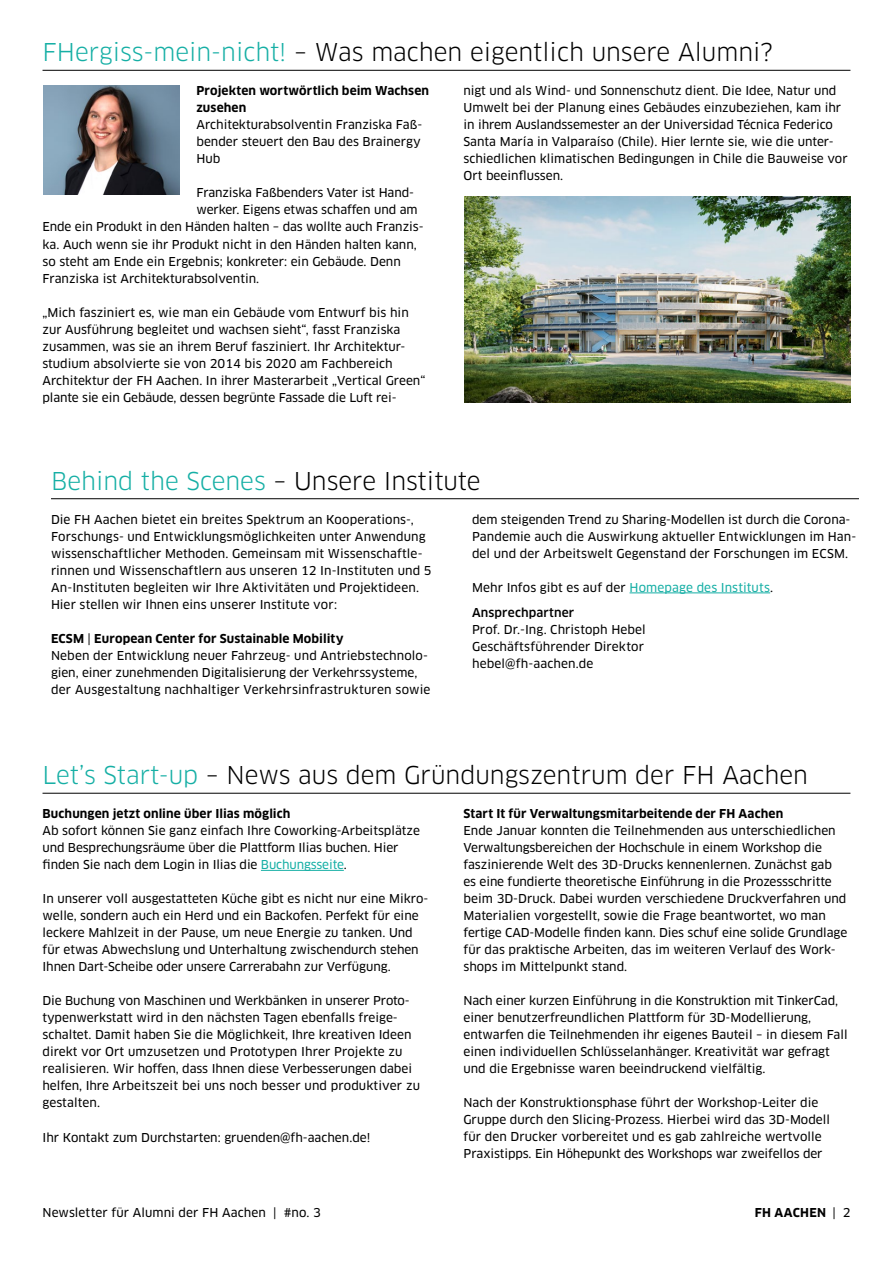
<style>
.page{position:relative;width:893px;height:1263px;background:#fff}
.page>*{position:absolute;margin:0;border:0;box-sizing:border-box;transform-origin:0 0}
.t1{font:24px "Clan OT";color:#000}
.t2{font:12px/17px "Clan OT News";color:#000}
.t3{font:700 12px/17px "Clan OT";letter-spacing:.01em;color:#000}
.t4{font:500 12px "Clan OT";letter-spacing:.01em;color:#000}
.s1{color:#16afa5}
.s2{font-family:"Clan OT News";font-weight:400}
</style>
<div class="page">
<hr style="left:43px;top:70px;width:807px;height:1px;background:#000">
<img style="left:43px;top:85px;width:136px;height:109px">
<hr style="left:43px;top:793px;width:807px;height:1px;background:#000">
<hr style="left:261px;top:870px;width:83px;height:1px;background:#16afa5">
<hr style="left:51px;top:498px;width:808px;height:1px;background:#000">
<hr style="left:630px;top:593px;width:140px;height:1px;background:#16afa5">
<img style="left:464px;top:196px;width:386px;height:206px">
<h1 class="t1" style="left:43px;top:38px;width:732px"><span class="s1">FHergiss-mein-nicht!</span> – Was machen eigentlich unsere Alumni?</h1>
<p class="t3" style="left:196px;top:83px;width:234px">Projekten wortwörtlich beim Wachsen zusehen</p>
<p class="t2" style="left:196px;top:117px;width:227px">Architekturabsolventin Franziska Faß&shy;bender steuert den Bau des Brainergy<br>Hub</p>
<p class="t2" style="left:196px;top:185px;width:219px">Franziska Faßbenders Vater ist Hand-</p>
<p class="t2" style="left:196px;top:202px;width:223px">werker. Eigens etwas schaffen und am</p>
<p class="t2" style="left:43px;top:219px;width:383px">Ende ein Produkt in den Händen halten – das wollte auch Franzis-</p>
<p class="t2" style="left:43px;top:236px;width:376px">ka. Auch wenn sie ihr Produkt nicht in den Händen halten kann,</p>
<p class="t2" style="left:43px;top:253px;width:360px">so steht am Ende ein Ergebnis; konkreter: ein Gebäude. Denn</p>
<p class="t2" style="left:43px;top:270px;width:218px">Franziska ist Architekturabsolventin.</p>
<p class="t2" style="left:43px;top:304px;width:384px">„Mich fasziniert es, wie man ein Gebäude vom Entwurf bis hin zur Ausführung begleitet und wachsen sieht“, fasst Franziska zusammen, was sie an ihrem Beruf fasziniert. Ihr Architektur&shy;studium absolvierte sie von 2014 bis 2020 am Fachbereich Architektur der FH Aachen. In ihrer Masterarbeit „Vertical Green“ plante sie ein Gebäude, dessen begrünte Fassade die Luft rei-</p>
<p class="t2" style="left:463px;top:83px;width:386px">nigt und als Wind- und Sonnenschutz dient. Die Idee, Natur und Umwelt bei der Planung eines Gebäudes einzubeziehen, kam ihr in ihrem Auslandssemester an der Universidad Técnica Federico Santa María in Valparaíso (Chile). Hier lernte sie, wie die unter&shy;schiedlichen klimatischen Bedingungen in Chile die Bauweise vor Ort beeinflussen.</p>
<h1 class="t1" style="left:51px;top:467px;width:431px"><span class="s1">Behind the Scenes</span> – Unsere Institute</h1>
<p class="t2" style="left:51px;top:511px;width:382px">Die FH Aachen bietet ein breites Spektrum an Kooperations-, Forschungs- und Entwicklungsmöglichkeiten unter Anwendung wissenschaftlicher Methoden. Gemeinsam mit Wissenschaftle&shy;rinnen und Wissenschaftlern aus unseren 12 In-Instituten und 5<br>An-Instituten begleiten wir Ihre Aktivitäten und Projektideen.<br>Hier stellen wir Ihnen eins unserer Institute vor:</p>
<p class="t3" style="left:51px;top:630px;width:294px">ECSM <span class="s2">|</span> European Center for Sustainable Mobility</p>
<p class="t2" style="left:51px;top:647px;width:381px">Neben der Entwicklung neuer Fahrzeug- und Antriebstechnolo&shy;gien, einer zunehmenden Digitalisierung der Verkehrssysteme, der Ausgestaltung nachhaltiger Verkehrsinfrastrukturen sowie</p>
<p class="t2" style="left:472px;top:511px;width:386px">dem steigenden Trend zu Sharing-Modellen ist durch die Corona-<br>Pandemie auch die Auswirkung aktueller Entwicklungen im Han&shy;del und der Arbeitswelt Gegenstand der Forschungen im ECSM.</p>
<p class="t2" style="left:472px;top:579px;width:303px">Mehr Infos gibt es auf der <span class="s1">Homepage des Instituts</span>.</p>
<p class="t4" style="left:472px;top:606px;width:104px">Ansprechpartner</p>
<p class="t2" style="left:472px;top:622px;width:175px">Prof. Dr.-Ing. Christoph Hebel<br>Geschäftsführender Direktor hebel@fh-aachen.de</p>
<h1 class="t1" style="left:43px;top:761px;width:767px"><span class="s1">Let’s Start-up</span> – News aus dem Gründungszentrum der FH Aachen</h1>
<p class="t3" style="left:43px;top:806px;width:249px">Buchungen jetzt online über Ilias möglich</p>
<p class="t2" style="left:43px;top:822px;width:379px">Ab sofort können Sie ganz einfach Ihre Coworking-Arbeitsplätze und Besprechungsräume über die Plattform Ilias buchen. Hier finden Sie nach dem Login in Ilias die <span class="s1">Buchungsseite</span>.</p>
<p class="t2" style="left:43px;top:890px;width:387px">In unserer voll ausgestatteten Küche gibt es nicht nur eine Mikro&shy;welle, sondern auch ein Herd und ein Backofen. Perfekt für eine leckere Mahlzeit in der Pause, um neue Energie zu tanken. Und für etwas Abwechslung und Unterhaltung zwischendurch stehen Ihnen Dart-Scheibe oder unsere Carrerabahn zur Verfügung.</p>
<p class="t2" style="left:43px;top:992px;width:379px">Die Buchung von Maschinen und Werkbänken in unserer Proto&shy;typenwerkstatt wird in den nächsten Tagen ebenfalls freige&shy;schaltet. Damit haben Sie die Möglichkeit, Ihre kreativen Ideen direkt vor Ort umzusetzen und Prototypen Ihrer Projekte zu realisieren. Wir hoffen, dass Ihnen diese Verbesserungen dabei helfen, Ihre Arbeitszeit bei uns noch besser und produktiver zu gestalten.</p>
<p class="t2" style="left:43px;top:1129px;width:329px">Ihr Kontakt zum Durchstarten: gruenden@fh-aachen.de!</p>
<p class="t3" style="left:463px;top:805px;width:321px">Start It für Verwaltungsmitarbeitende der FH Aachen</p>
<p class="t2" style="left:463px;top:822px;width:385px">Ende Januar konnten die Teilnehmenden aus unterschiedlichen Verwaltungsbereichen der Hochschule in einem Workshop die faszinierende Welt des 3D-Drucks kennenlernen. Zunächst gab es eine fundierte theoretische Einführung in die Prozessschritte beim 3D-Druck. Dabei wurden verschiedene Druckverfahren und Materialien vorgestellt, sowie die Frage beantwortet, wo man fertige CAD-Modelle finden kann. Dies schuf eine solide Grundlage für das praktische Arbeiten, das im weiteren Verlauf des Work&shy;shops im Mittelpunkt stand.</p>
<p class="t2" style="left:463px;top:992px;width:386px">Nach einer kurzen Einführung in die Konstruktion mit TinkerCad, einer benutzerfreundlichen Plattform für 3D-Modellierung, entwarfen die Teilnehmenden ihr eigenes Bauteil – in diesem Fall einen individuellen Schlüsselanhänger. Kreativität war gefragt und die Ergebnisse waren beeindruckend vielfältig.</p>
<p class="t2" style="left:463px;top:1094px;width:368px">Nach der Konstruktionsphase führt der Workshop-Leiter die Gruppe durch den Slicing-Prozess. Hierbei wird das 3D-Modell für den Drucker vorbereitet und es gab zahlreiche wertvolle Praxistipps. Ein Höhepunkt des Workshops war zweifellos der</p>
<p class="t2" style="left:43px;top:1204px;width:280px">Newsletter für Alumni der FH Aachen | #no. 3</p>
<p class="t3" style="left:755px;top:1204px;width:97px">FH AACHEN <span class="s2">| 2</span></p>
</div>
